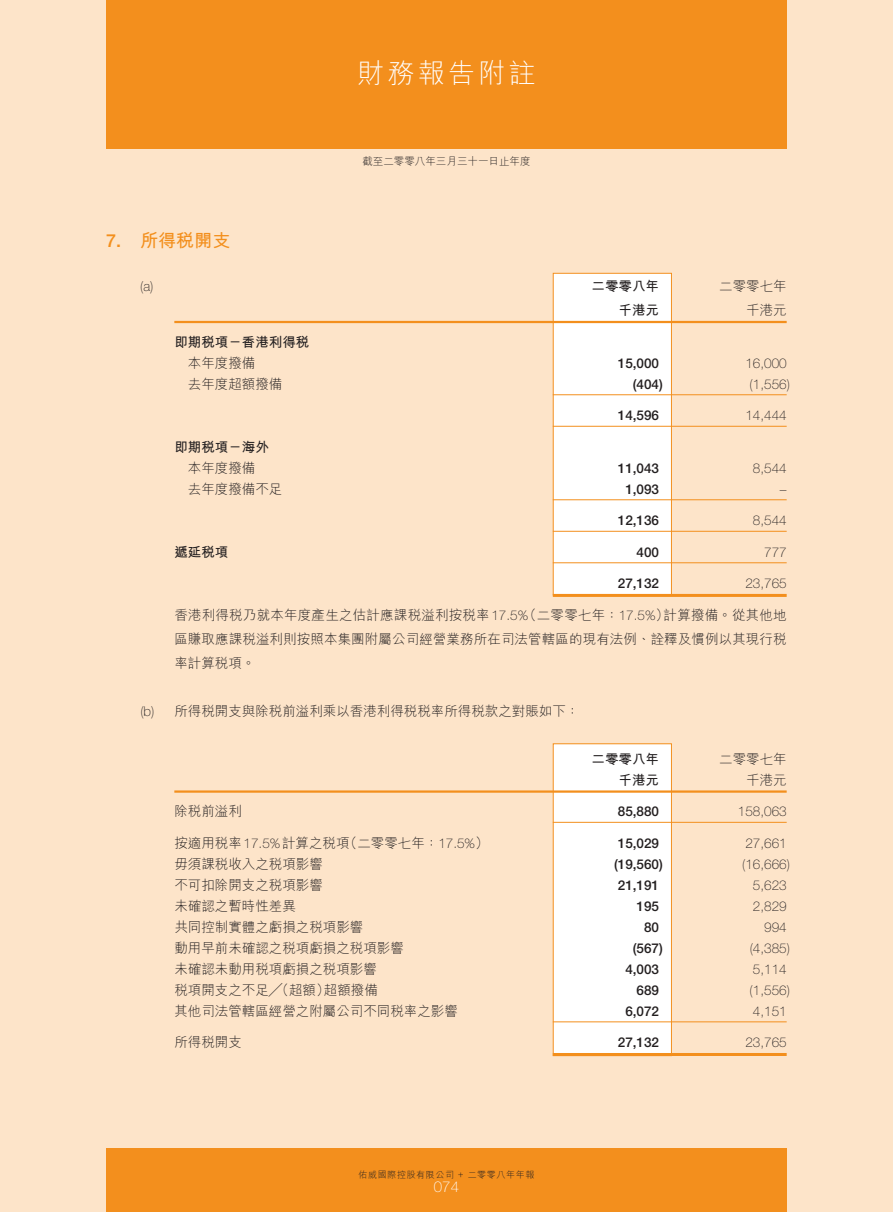
<style>
.page{position:relative;width:893px;height:1212px;background:#fde4c9}
.page>*{position:absolute;margin:0;border:0;box-sizing:border-box;transform-origin:0 0}
.t1{font:27px "M Hei HK Light B5 pc H";letter-spacing:.12em;color:#fff}
.t2{font:18px "M Hei HK Bold B5 pc H";color:#f38f1d}
.t3{font:100 15px "Helvetica Neue";color:#fff}
.t4{font:13.5px/24px "M Hei HK Light B5 pc H";color:#231f20;text-align:justify}
.t5{font:100 13.5px "Helvetica Neue";color:#231f20}
.t6{font:500 13.5px "Helvetica Neue";color:#231f20}
.t7{font:13.5px "M Hei HK Bold B5 pc H";color:#231f20}
.t8{font:10.5px "M Hei HK Light B5 pc H";color:#231f20}
.t9{font:9px "M Hei HK Light B5 pc H";letter-spacing:.07em;color:#231f20}
.s1{font-family:"Helvetica Neue";font-weight:500}
.s2{font-family:"Helvetica Neue";font-weight:100}
</style>
<div class="page">
<div style="left:106px;top:0;width:681px;height:149px;background:#f38f1d"></div>
<div style="left:106px;top:1148px;width:681px;height:64px;background:#f38f1d"></div>
<div style="left:553px;top:273px;width:118px;height:322px;background:#fff"></div>
<div style="left:553px;top:273px;width:119px;height:322px;border:1px solid #f38f1d"></div>
<div style="left:553px;top:744px;width:118px;height:311px;background:#fff"></div>
<div style="left:553px;top:743px;width:119px;height:313px;border:1px solid #f38f1d"></div>
<hr style="left:174px;top:321px;width:613px;height:2px;background:#f38f1d">
<hr style="left:553px;top:394px;width:234px;height:1px;background:#f38f1d">
<hr style="left:553px;top:426px;width:234px;height:1px;background:#f38f1d">
<hr style="left:553px;top:499px;width:234px;height:1px;background:#f38f1d">
<hr style="left:553px;top:531px;width:234px;height:1px;background:#f38f1d">
<hr style="left:553px;top:562px;width:234px;height:1px;background:#f38f1d">
<hr style="left:553px;top:594px;width:234px;height:3px;background:#f38f1d">
<hr style="left:174px;top:790px;width:613px;height:3px;background:#f38f1d">
<hr style="left:553px;top:822px;width:234px;height:1px;background:#f38f1d">
<hr style="left:553px;top:1021px;width:234px;height:1px;background:#f38f1d">
<hr style="left:553px;top:1053px;width:234px;height:3px;background:#f38f1d">
<h1 class="t1" style="left:357px;top:63px;width:180px">財務報告附註</h1>
<p class="t8" style="left:362px;top:157px;width:169px">截至二零零八年三月三十一日止年度</p>
<h2 class="t2" style="left:106px;top:234px;width:126px"><span class="s1">7.</span> 所得稅開支</h2>
<p class="t5" style="left:140px;top:282px;width:15px">(a)</p>
<p class="t7" style="left:592px;top:281px;width:69px">二零零八年</p>
<p class="t4" style="left:719px;top:276px;width:69px">二零零七年</p>
<p class="t7" style="left:619px;top:305px;width:42px">千港元</p>
<p class="t4" style="left:746px;top:300px;width:42px">千港元</p>
<p class="t7" style="left:174px;top:336px;width:136px">即期稅項－香港利得稅</p>
<p class="t4" style="left:188px;top:352px;width:69px">本年度撥備</p>
<p class="t6" style="left:618px;top:358px;width:43px">15,000</p>
<p class="t5" style="left:745px;top:358px;width:43px">16,000</p>
<p class="t4" style="left:188px;top:373px;width:96px">去年度超額撥備</p>
<p class="t6" style="left:633px;top:379px;width:32px">(404)</p>
<p class="t5" style="left:750px;top:379px;width:42px">(1,556)</p>
<p class="t6" style="left:618px;top:411px;width:43px">14,596</p>
<p class="t5" style="left:745px;top:411px;width:43px">14,444</p>
<p class="t7" style="left:174px;top:441px;width:96px">即期稅項－海外</p>
<p class="t4" style="left:188px;top:457px;width:69px">本年度撥備</p>
<p class="t6" style="left:618px;top:463px;width:43px">11,043</p>
<p class="t5" style="left:753px;top:463px;width:35px">8,544</p>
<p class="t4" style="left:188px;top:478px;width:96px">去年度撥備不足</p>
<p class="t6" style="left:625px;top:484px;width:35px">1,093</p>
<p class="t5" style="left:780px;top:484px;width:8px">–</p>
<p class="t6" style="left:618px;top:516px;width:43px">12,136</p>
<p class="t5" style="left:753px;top:516px;width:35px">8,544</p>
<p class="t7" style="left:174px;top:546px;width:55px">遞延稅項</p>
<p class="t6" style="left:637px;top:547px;width:24px">400</p>
<p class="t5" style="left:764px;top:547px;width:24px">777</p>
<p class="t6" style="left:618px;top:579px;width:43px">27,132</p>
<p class="t5" style="left:745px;top:579px;width:43px">23,765</p>
<p class="t4" style="left:174px;top:604px;width:614px">香港利得稅乃就本年度產生之估計應課稅溢利按稅率<span class="s2">17.5%</span>（二零零七年：<span class="s2">17.5%</span>）計算撥備。從其他地區賺取應課稅溢利則按照本集團附屬公司經營業務所在司法管轄區的現有法例、詮釋及慣例以其現行稅率計算稅項。</p>
<p class="t4" style="left:140px;top:700px;width:441px"><span class="s2">(b)</span> 所得稅開支與除稅前溢利乘以香港利得稅稅率所得稅款之對賬如下：</p>
<p class="t7" style="left:592px;top:753px;width:69px">二零零八年</p>
<p class="t4" style="left:719px;top:748px;width:69px">二零零七年</p>
<p class="t7" style="left:619px;top:774px;width:42px">千港元</p>
<p class="t4" style="left:746px;top:769px;width:42px">千港元</p>
<p class="t4" style="left:174px;top:801px;width:69px">除稅前溢利</p>
<p class="t6" style="left:618px;top:807px;width:43px">85,880</p>
<p class="t5" style="left:738px;top:807px;width:50px">158,063</p>
<p class="t4" style="left:174px;top:832px;width:316px">按適用稅率<span class="s2">17.5%</span>計算之稅項（二零零七年：<span class="s2">17.5%</span>）</p>
<p class="t6" style="left:618px;top:838px;width:43px">15,029</p>
<p class="t5" style="left:745px;top:838px;width:43px">27,661</p>
<p class="t4" style="left:174px;top:853px;width:150px">毋須課稅收入之稅項影響</p>
<p class="t6" style="left:614px;top:859px;width:50px">(19,560)</p>
<p class="t5" style="left:742px;top:859px;width:49px">(16,666)</p>
<p class="t4" style="left:174px;top:874px;width:150px">不可扣除開支之稅項影響</p>
<p class="t6" style="left:618px;top:880px;width:43px">21,191</p>
<p class="t5" style="left:753px;top:880px;width:35px">5,623</p>
<p class="t4" style="left:174px;top:895px;width:123px">未確認之暫時性差異</p>
<p class="t6" style="left:637px;top:901px;width:24px">195</p>
<p class="t5" style="left:753px;top:901px;width:35px">2,829</p>
<p class="t4" style="left:174px;top:916px;width:190px">共同控制實體之虧損之稅項影響</p>
<p class="t6" style="left:644px;top:922px;width:17px">80</p>
<p class="t5" style="left:764px;top:922px;width:24px">994</p>
<p class="t4" style="left:174px;top:937px;width:231px">動用早前未確認之稅項虧損之稅項影響</p>
<p class="t6" style="left:633px;top:943px;width:32px">(567)</p>
<p class="t5" style="left:750px;top:943px;width:42px">(4,385)</p>
<p class="t4" style="left:174px;top:958px;width:204px">未確認未動用稅項虧損之稅項影響</p>
<p class="t6" style="left:625px;top:964px;width:35px">4,003</p>
<p class="t5" style="left:753px;top:964px;width:35px">5,114</p>
<p class="t4" style="left:174px;top:979px;width:205px">稅項開支之不足╱（超額）超額撥備</p>
<p class="t6" style="left:637px;top:985px;width:24px">689</p>
<p class="t5" style="left:750px;top:985px;width:42px">(1,556)</p>
<p class="t4" style="left:174px;top:1000px;width:285px">其他司法管轄區經營之附屬公司不同稅率之影響</p>
<p class="t6" style="left:625px;top:1006px;width:35px">6,072</p>
<p class="t5" style="left:753px;top:1006px;width:35px">4,151</p>
<p class="t4" style="left:174px;top:1032px;width:69px">所得稅開支</p>
<p class="t6" style="left:618px;top:1038px;width:43px">27,132</p>
<p class="t5" style="left:745px;top:1038px;width:43px">23,765</p>
<p class="t9" style="left:358px;top:1171px;width:177px">佑威國際控股有限公司 + 二零零八年年報</p>
<p class="t3" style="left:434px;top:1181px;width:27px">074</p>
</div>
